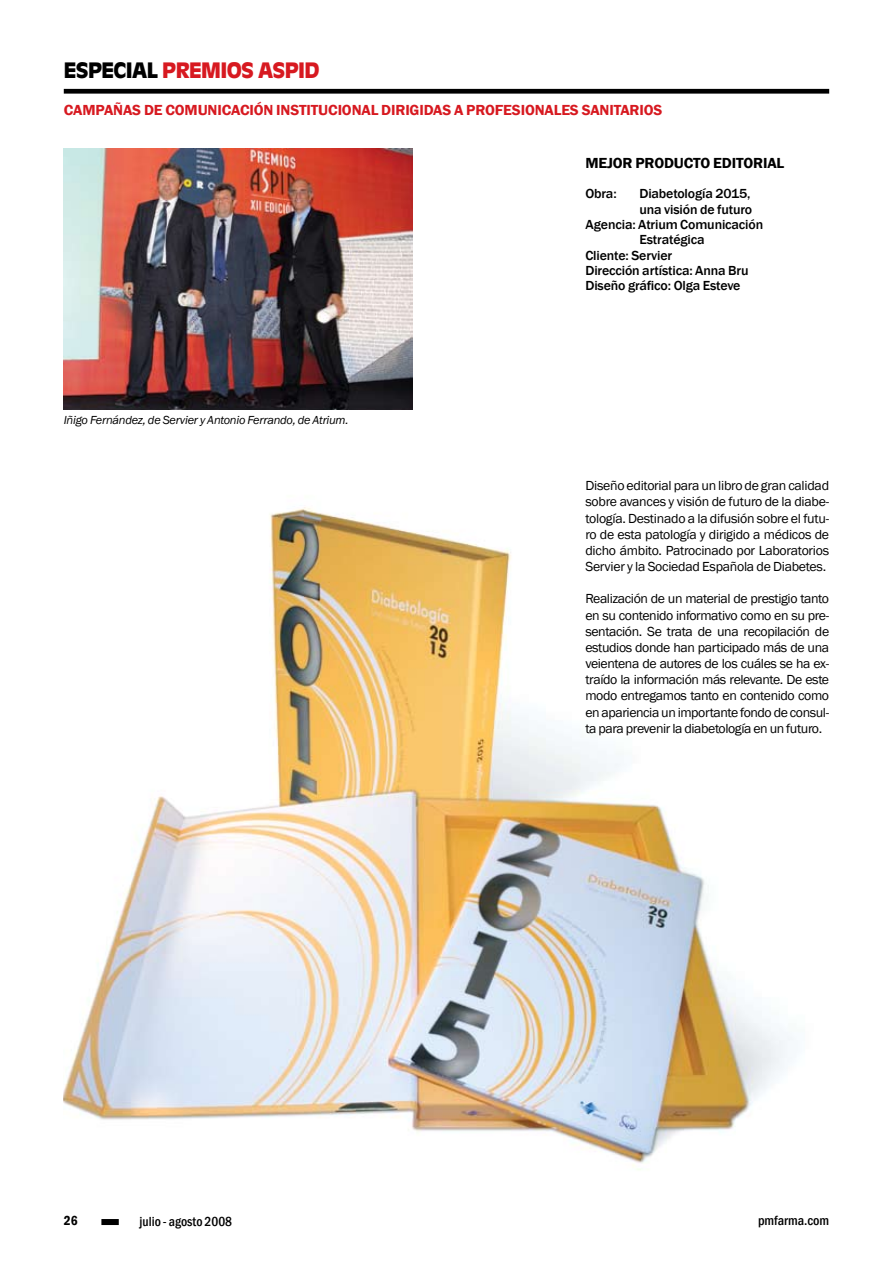
<style>
.page{position:relative;width:893px;height:1263px;background:#fff}
.page>*{position:absolute;margin:0;border:0;box-sizing:border-box;transform-origin:0 0}
.t1{font:900 21px "Antique Olive";letter-spacing:-.03em;color:#d71920}
.t2{font:600 15px "Franklin Gothic";letter-spacing:-.01em;color:#d71920}
.t3{font:600 15px "Franklin Gothic";letter-spacing:-.01em;color:#000}
.t4{font:13.5px/16.2px "Franklin Gothic";letter-spacing:-.03em;color:#000;text-align:justify}
.t5{font:500 13.5px "Franklin Gothic";letter-spacing:-.01em;color:#000}
.t6{font:500 condensed 13.5px "Franklin Gothic";color:#000}
.t7{font:600 condensed 13.5px "Franklin Gothic";color:#000}
.t8{font:italic 12px "Franklin Gothic";letter-spacing:-.02em;color:#000}
.s1{color:#000}
</style>
<div class="page">
<div style="left:101px;top:1219px;width:18px;height:6px;background:#000"></div>
<div style="left:64px;top:89px;width:765px;height:5px;background:#000"></div>
<img style="left:64px;top:507px;width:730px;height:663px">
<img style="left:64px;top:149px;width:348px;height:261px">
<h1 class="t1" style="left:64px;top:58px;width:257px"><span class="s1">ESPECIAL</span> PREMIOS ASPID</h1>
<p class="t2" style="left:64px;top:100px;width:600px">CAMPAÑAS DE COMUNICACIÓN INSTITUCIONAL DIRIGIDAS A PROFESIONALES SANITARIOS</p>
<p class="t8" style="left:64px;top:412px;width:286px">Iñigo Fernández, de Servier y Antonio Ferrando, de Atrium.</p>
<p class="t3" style="left:585px;top:154px;width:200px">MEJOR PRODUCTO EDITORIAL</p>
<p class="t5" style="left:585px;top:186px;width:33px">Obra:</p>
<p class="t5" style="left:639px;top:186px;width:112px">Diabetología 2015,</p>
<p class="t5" style="left:639px;top:201px;width:114px">una visión de futuro</p>
<p class="t5" style="left:585px;top:216px;width:179px">Agencia: Atrium Comunicación</p>
<p class="t5" style="left:639px;top:231px;width:67px">Estratégica</p>
<p class="t5" style="left:585px;top:247px;width:88px">Cliente: Servier</p>
<p class="t5" style="left:585px;top:262px;width:165px">Dirección artística: Anna Bru</p>
<p class="t5" style="left:585px;top:277px;width:157px">Diseño gráfico: Olga Esteve</p>
<p class="t4" style="left:585px;top:478px;width:245px">Diseño editorial para un libro de gran calidad sobre avances y visión de futuro de la diabe&shy;tología. Destinado a la difusión sobre el futu&shy;ro de esta patología y dirigido a médicos de dicho ámbito. Patrocinado por Laboratorios Servier y la Sociedad Española de Diabetes.</p>
<p class="t4" style="left:585px;top:591px;width:245px">Realización de un material de prestigio tanto en su contenido informativo como en su pre&shy;sentación. Se trata de una recopilación de estudios donde han participado más de una veientena de autores de los cuáles se ha ex&shy;traído la información más relevante. De este modo entregamos tanto en contenido como en apariencia un importante fondo de consul&shy;ta para prevenir la diabetología en un futuro.</p>
<p class="t7" style="left:64px;top:1212px;width:15px">26</p>
<p class="t6" style="left:139px;top:1212px;width:94px">julio - agosto 2008</p>
<p class="t6" style="left:758px;top:1212px;width:73px">pmfarma.com</p>
</div>
